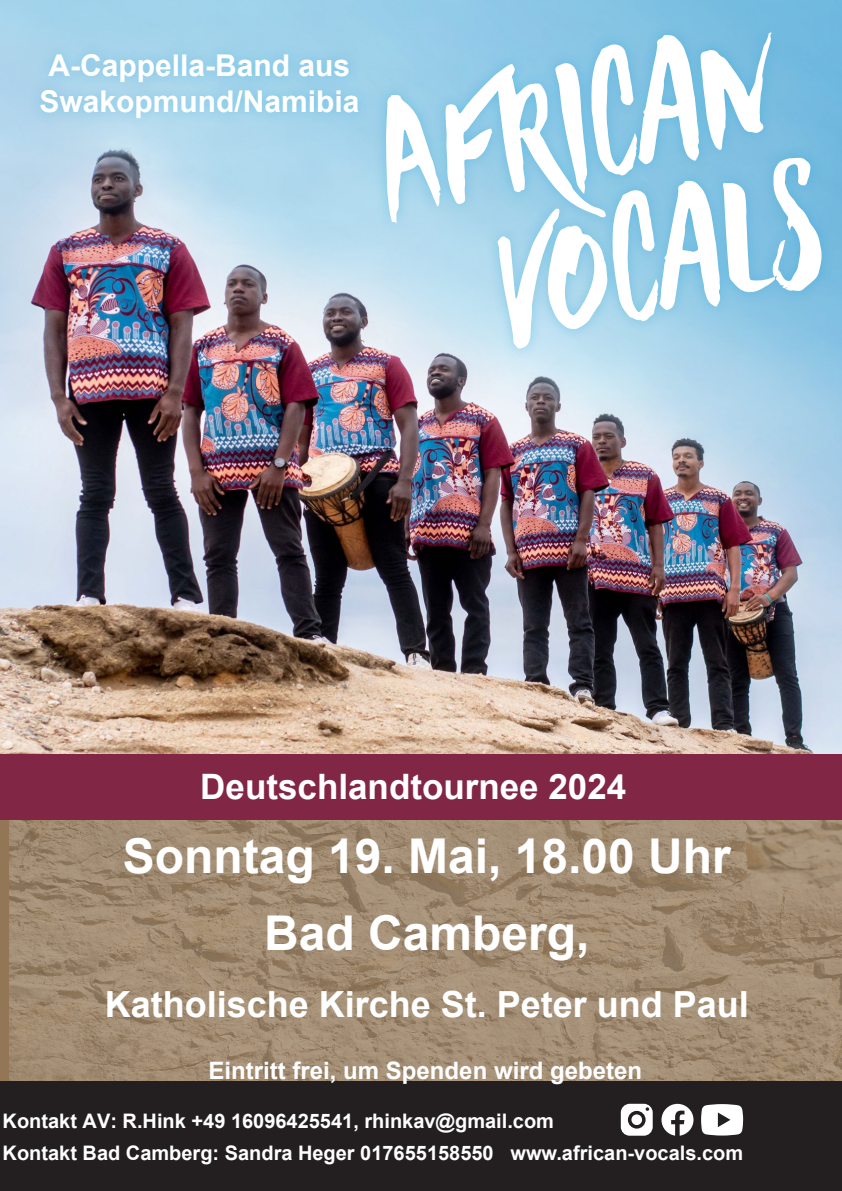
<style>
.page{position:relative;width:842px;height:1191px;background:#fff}
.page>*{position:absolute;margin:0;border:0;box-sizing:border-box;transform-origin:0 0}
.t1{font:700 48px/76.8px "Arial";color:#fff;text-align:center}
.t2{font:700 36px "Arial";color:#fff}
.t3{font:700 35px "Arial";color:#fff}
.t4{font:700 30px/36px "Arial";color:#fff;text-align:center}
.t5{font:700 24px "Arial";color:#fff}
.t6{font:700 20px/32px "Arial";color:#fff}
</style>
<div class="page">
<img style="left:0;top:0;width:842px;height:754px">
<img style="left:10px;top:819px;width:832px;height:262px">
<div style="left:0;top:754px;width:842px;height:65px;background:#812644"></div>
<div style="left:0;top:1081px;width:842px;height:110px;background:#231f20"></div>
<svg style="left:661px;top:1103px;width:32px;height:32px"></svg>
<svg style="left:621px;top:1103px;width:32px;height:32px"></svg>
<svg style="left:701px;top:1104px;width:42px;height:31px"></svg>
<div style="left:373px;top:21px;width:462px;height:340px;background:#009cd6;opacity:.3"></div>
<svg style="left:386px;top:32px;width:386px;height:191px"></svg>
<svg style="left:498px;top:158px;width:324px;height:190px"></svg>
<div style="left:28px;top:41px;width:343px;height:89px;background:#009cd6;opacity:.3"></div>
<h3 class="t4" style="left:39px;top:48px;width:322px">A-Cappella-Band aus<br>Swakopmund/Namibia</h3>
<h3 class="t3" style="left:200px;top:764px;width:427px">Deutschlandtournee 2024</h3>
<h1 class="t1" style="left:123px;top:818px;width:610px">Sonntag 19. Mai, 18.00 Uhr<br>Bad Camberg,</h1>
<h2 class="t2" style="left:105px;top:978px;width:646px">Katholische Kirche St. Peter und Paul</h2>
<p class="t5" style="left:209px;top:1054px;width:435px">Eintritt frei, um Spenden wird gebeten</p>
<p class="t6" style="left:3px;top:1105px;width:742px">Kontakt AV: R.Hink +49 16096425541, rhinkav@gmail.com<br>Kontakt Bad Camberg: Sandra Heger 017655158550 www.african-vocals.com</p>
</div>
